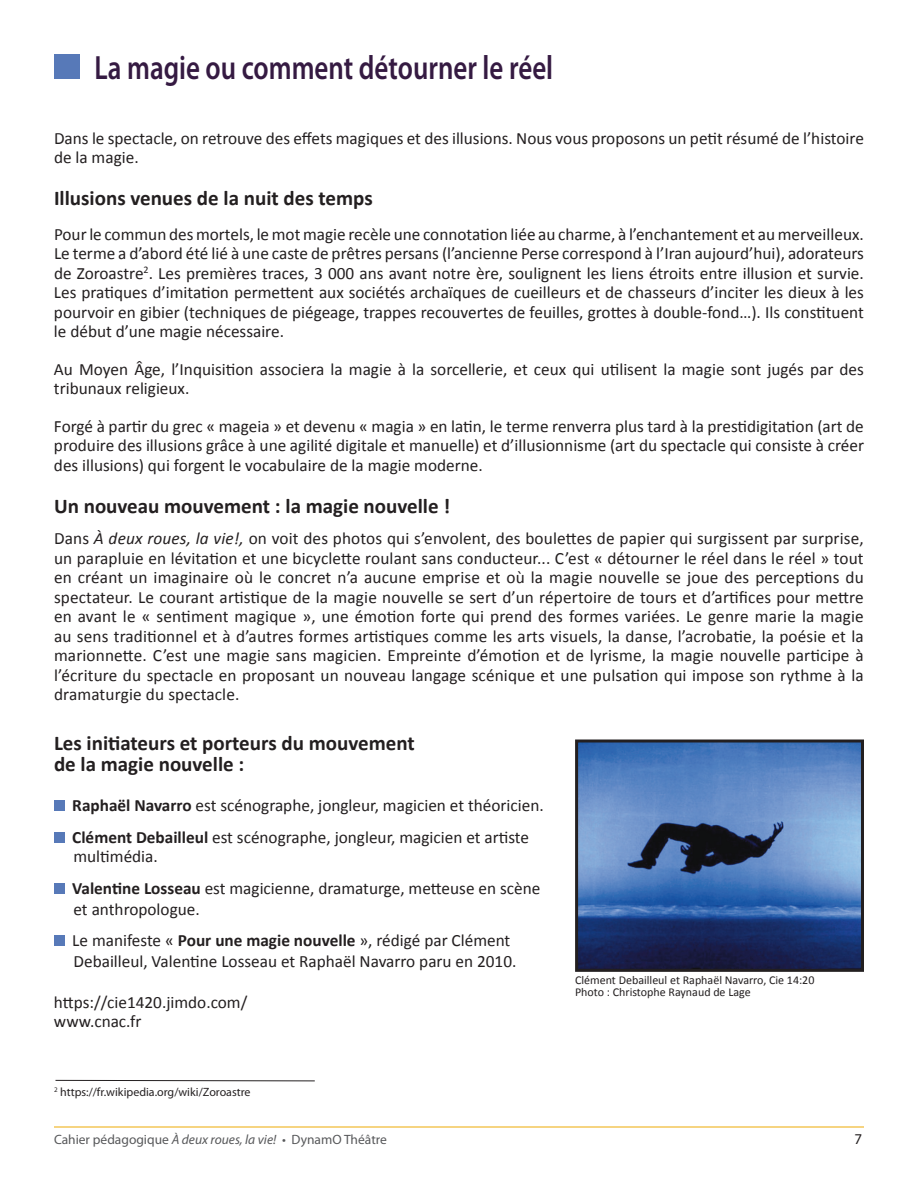
<style>
.page{position:relative;width:918px;height:1188px;background:#fff}
.page>*{position:absolute;margin:0;border:0;box-sizing:border-box;transform-origin:0 0}
.t1{font:600 33.75px "Myriad Pro";color:#351a42;scale:.8 1}
.t2{font:700 21px/21px "Calibri";color:#231f20}
.t3{font:17.25px/19.5px "Calibri";color:#231f20}
.t4{font:15px "Myriad Pro";color:#231f20}
.t5{font:13.5px "Myriad Pro";color:#57585a}
.t6{font:12px/12px "Calibri";color:#231f20}
.t7{font:12px "Myriad Pro";color:#231f20}
.s1{font-style:italic}
.s2{font-weight:700}
</style>
<div class="page">
<div style="left:54px;top:55px;width:26px;height:24px;background:#5779b8"></div>
<img style="left:579px;top:744px;width:281px;height:224px">
<div style="left:575px;top:740px;width:289px;height:232px;border:3px solid #231f20"></div>
<div style="left:54px;top:801px;width:10px;height:10px;background:#5779b8"></div>
<div style="left:54px;top:832px;width:10px;height:11px;background:#5779b8"></div>
<div style="left:54px;top:883px;width:10px;height:11px;background:#5779b8"></div>
<div style="left:54px;top:936px;width:10px;height:10px;background:#5779b8"></div>
<hr style="left:54px;top:1126px;width:810px;height:2px;background:#f6d481">
<svg style="left:55px;top:1080px;width:260px;height:2px"></svg>
<h1 class="t1" style="left:94px;top:47px;width:575px">La magie ou comment détourner le réel</h1>
<p class="t3" style="left:54px;top:128px;width:811px">Dans le spectacle, on retrouve des effets magiques et des illusions. Nous vous proposons un petit résumé de l’histoire de la magie.</p>
<p class="t2" style="left:54px;top:188px;width:320px">Illusions venues de la nuit des temps</p>
<p class="t3" style="left:54px;top:224px;width:811px;text-align:justify">Pour le commun des mortels, le mot magie recèle une connotation liée au charme, à l’enchantement et au merveilleux.<br>Le terme a d’abord été lié à une caste de prêtres persans (l’ancienne Perse correspond à l’Iran aujourd’hui), adorateurs de Zoroastre<sup>2</sup>. Les premières traces, 3 000 ans avant notre ère, soulignent les liens étroits entre illusion et survie.<br>Les pratiques d’imitation permettent aux sociétés archaïques de cueilleurs et de chasseurs d’inciter les dieux à les pourvoir en gibier (techniques de piégeage, trappes recouvertes de feuilles, grottes à double-fond…). Ils constituent le début d’une magie nécessaire.</p>
<p class="t3" style="left:54px;top:359px;width:811px">Au Moyen Âge, l’Inquisition associera la magie à la sorcellerie, et ceux qui utilisent la magie sont jugés par des tribunaux religieux.</p>
<p class="t3" style="left:54px;top:416px;width:812px;text-align:justify">Forgé à partir du grec « mageia » et devenu « magia » en latin, le terme renverra plus tard à la prestidigitation (art de produire des illusions grâce à une agilité digitale et manuelle) et d’illusionnisme (art du spectacle qui consiste à créer des illusions) qui forgent le vocabulaire de la magie moderne.</p>
<p class="t2" style="left:54px;top:495px;width:398px">Un nouveau mouvement : la magie nouvelle !</p>
<p class="t3" style="left:54px;top:529px;width:811px;text-align:justify">Dans <span class="s1">À deux roues, la vie!,</span> on voit des photos qui s’envolent, des boulettes de papier qui surgissent par surprise, un parapluie en lévitation et une bicyclette roulant sans conducteur... C’est « détourner le réel dans le réel » tout en créant un imaginaire où le concret n’a aucune emprise et où la magie nouvelle se joue des perceptions du spectateur. Le courant artistique de la magie nouvelle se sert d’un répertoire de tours et d’artifices pour mettre en avant le « sentiment magique », une émotion forte qui prend des formes variées. Le genre marie la magie au sens traditionnel et à d’autres formes artistiques comme les arts visuels, la danse, l’acrobatie, la poésie et la marionnette. C’est une magie sans magicien. Empreinte d’émotion et de lyrisme, la magie nouvelle participe à l’écriture du spectacle en proposant un nouveau langage scénique et une pulsation qui impose son rythme à la dramaturgie du spectacle.</p>
<p class="t2" style="left:54px;top:732px;width:362px">Les initiateurs et porteurs du mouvement de la magie nouvelle :</p>
<p class="t3" style="left:72px;top:790px;width:473px;line-height:31.5px"><span class="s2">Raphaël Navarro</span> est scénographe, jongleur, magicien et théoricien.<br><span class="s2">Clément Debailleul</span> est scénographe, jongleur, magicien et artiste</p>
<p class="t3" style="left:72px;top:841px;width:470px;line-height:31.5px">multimédia.<br><span class="s2">Valentine Losseau</span> est magicienne, dramaturge, metteuse en scène</p>
<p class="t3" style="left:72px;top:893px;width:440px;line-height:31.5px">et anthropologue.<br>Le manifeste « <span class="s2">Pour une magie nouvelle</span> », rédigé par Clément</p>
<p class="t3" style="left:73px;top:952px;width:444px">Debailleul, Valentine Losseau et Raphaël Navarro paru en 2010.</p>
<p class="t3" style="left:54px;top:992px;width:195px">https://cie1420.jimdo.com/ www.cnac.fr</p>
<p class="t6" style="left:575px;top:974px;width:241px">Clément Debailleul et Raphaël Navarro, Cie 14:20<br>Photo : Christophe Raynaud de Lage</p>
<p class="t7" style="left:54px;top:1085px;width:198px"><sup>2</sup> https://fr.wikipedia.org/wiki/Zoroastre</p>
<p class="t5" style="left:54px;top:1131px;width:334px">Cahier pédagogique <span class="s1">À deux roues, la vie!</span> • DynamO Théâtre</p>
<p class="t4" style="left:854px;top:1129px;width:9px">7</p>
</div>
